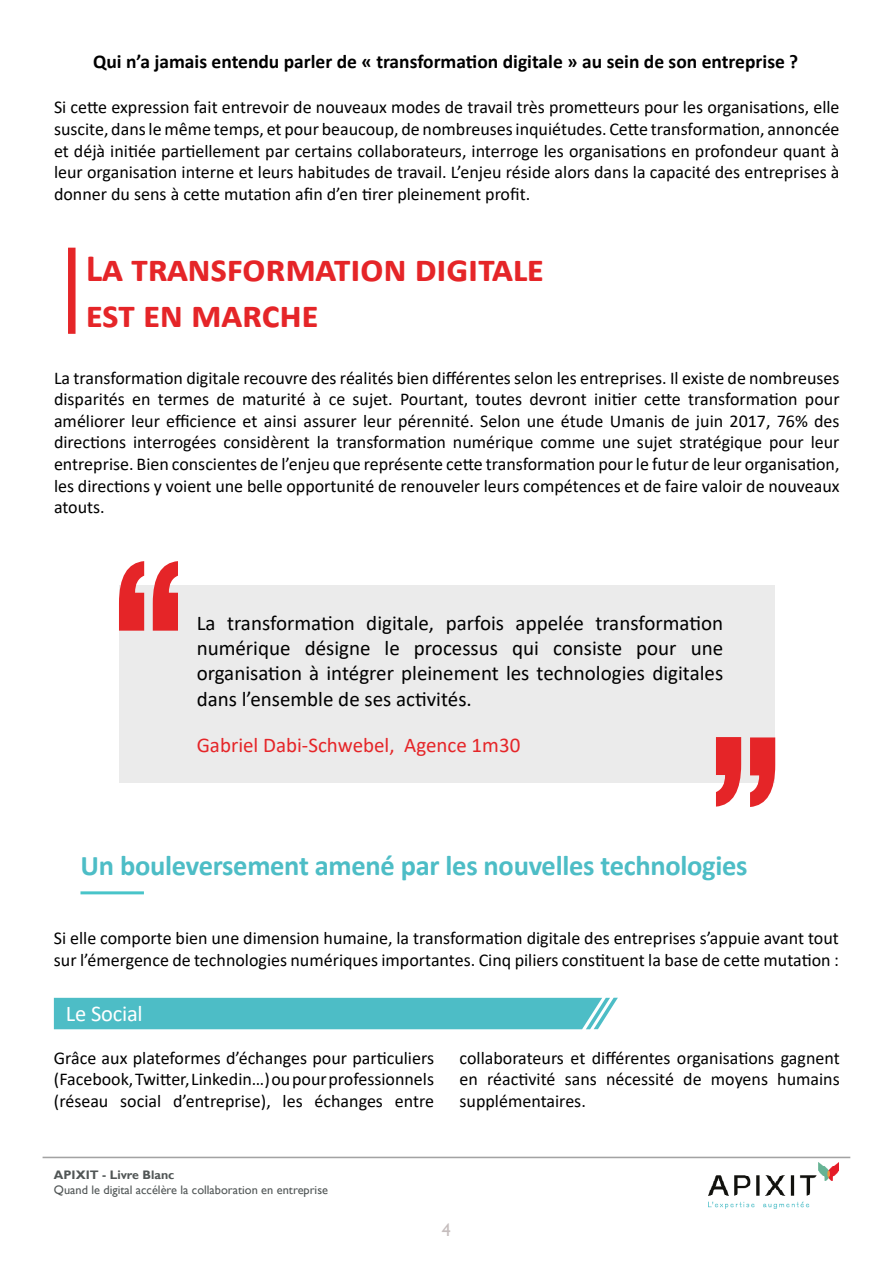
<style>
.page{position:relative;width:893px;height:1263px;background:#fff}
.page>*{position:absolute;margin:0;border:0;box-sizing:border-box;transform-origin:0 0}
.t1{font:700 39px/46.8px "Calibri";letter-spacing:-.01em;color:#e52528}
.t2{font:700 28.5px "Calibri";color:#4dbdc6}
.t3{font:22.5px "Calibri";letter-spacing:-.01em;color:#fff}
.t4{font:21px/25.2px "Calibri";color:#000;text-align:justify}
.t5{font:21px "Calibri";color:#e52528}
.t6{font:700 19.5px "Calibri";color:#000}
.t7{font:18px/21.6px "Calibri";color:#000;text-align:justify}
.t8{font:18px "Gill Sans";color:#c5bdbd}
.t9{font:12.3px "Gill Sans";color:#515656}
.t10{font:700 12.3px "Gill Sans";color:#515656}
</style>
<div class="page">
<hr style="left:43px;top:1157px;width:807px;height:1px;background:#a3a3a3">
<img style="left:709px;top:1162px;width:130px;height:47px">
<div style="left:68px;top:248px;width:8px;height:86px;background:#e52528;border:2px solid #e52528"></div>
<div style="left:120px;top:585px;width:655px;height:198px;background:#ebebeb"></div>
<svg style="left:153px;top:561px;width:25px;height:70px"></svg>
<svg style="left:119px;top:561px;width:25px;height:70px"></svg>
<svg style="left:716px;top:737px;width:25px;height:70px"></svg>
<svg style="left:750px;top:737px;width:25px;height:70px"></svg>
<hr style="left:80px;top:891px;width:64px;height:3px;background:#48c4c9">
<div style="left:54px;top:998px;width:564px;height:31px;background:#4dbdc6"></div>
<p class="t6" style="left:93px;top:48px;width:707px">Qui n’a jamais entendu parler de « transformation digitale » au sein de son entreprise ?</p>
<p class="t7" style="left:54px;top:96px;width:787px">Si cette expression fait entrevoir de nouveaux modes de travail très prometteurs pour les organisations, elle suscite, dans le même temps, et pour beaucoup, de nombreuses inquiétudes. Cette transformation, annoncée et déjà initiée partiellement par certains collaborateurs, interroge les organisations en profondeur quant à leur organisation interne et leurs habitudes de travail. L’enjeu réside alors dans la capacité des entreprises à donner du sens à cette mutation afin d’en tirer pleinement profit.</p>
<h1 class="t1" style="left:86px;top:244px;width:460px">La transformation digitale est en marche</h1>
<p class="t7" style="left:54px;top:366px;width:787px">La transformation digitale recouvre des réalités bien différentes selon les entreprises. Il existe de nombreuses disparités en termes de maturité à ce sujet. Pourtant, toutes devront initier cette transformation pour améliorer leur efficience et ainsi assurer leur pérennité. Selon une étude Umanis de juin 2017, 76% des directions interrogées considèrent la transformation numérique comme une sujet stratégique pour leur entreprise. Bien conscientes de l’enjeu que représente cette transformation pour le futur de leur organisation, les directions y voient une belle opportunité de renouveler leurs compétences et de faire valoir de nouveaux atouts.</p>
<p class="t4" style="left:197px;top:610px;width:528px">La transformation digitale, parfois appelée transformation numérique désigne le processus qui consiste pour une organisation à intégrer pleinement les technologies digitales dans l’ensemble de ses activités.</p>
<p class="t5" style="left:197px;top:731px;width:325px">Gabriel Dabi-Schwebel, Agence 1m30</p>
<h2 class="t2" style="left:80px;top:845px;width:669px">Un bouleversement amené par les nouvelles technologies</h2>
<p class="t7" style="left:54px;top:927px;width:786px">Si elle comporte bien une dimension humaine, la transformation digitale des entreprises s’appuie avant tout sur l’émergence de technologies numériques importantes. Cinq piliers constituent la base de cette mutation :</p>
<p class="t3" style="left:66px;top:998px;width:78px">Le Social</p>
<p class="t7" style="left:54px;top:1046px;width:382px">Grâce aux plateformes d’échanges pour particuliers (Facebook, Twitter, Linkedin…) ou pour professionnels (réseau social d’entreprise), les échanges entre</p>
<p class="t7" style="left:460px;top:1046px;width:382px">collaborateurs et différentes organisations gagnent en réactivité sans nécessité de moyens humains supplémentaires.</p>
<p class="t10" style="left:54px;top:1168px;width:122px">APIXIT - Livre Blanc</p>
<p class="t9" style="left:54px;top:1183px;width:276px">Quand le digital accélère la collaboration en entreprise</p>
<p class="t8" style="left:442px;top:1219px;width:10px">4</p>
</div>
